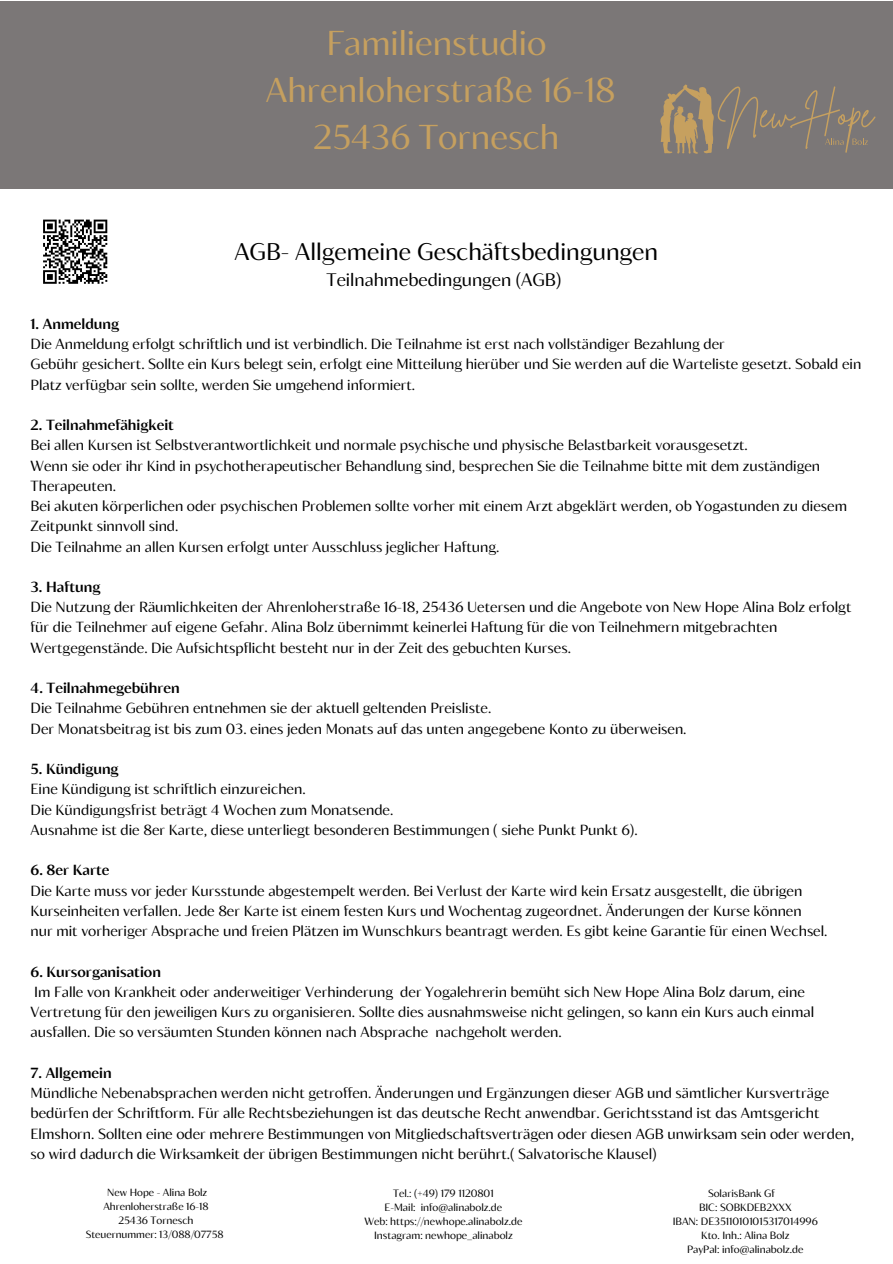
<style>
.page{position:relative;width:893px;height:1264px;background:#fff}
.page>*{position:absolute;margin:0;border:0;box-sizing:border-box;transform-origin:0 0}
.t1{font:34.35px/47.2px "Blacker Sans Text";color:#c6a05f;text-align:center}
.t2{font:24px "Blacker Sans Text";color:#000}
.t3{font:18px "Blacker Sans Text";color:#000}
.t4{font:14.55px/20.2px "Blacker Sans Text";color:#000}
.t5{font:700 14.55px "Blacker Sans Text";color:#000}
.t6{font:10.5px/14px "Blacker Sans Text";color:#000;text-align:center}
.t7{font:10.35px/13.8px "Blacker Sans Text";color:#000;text-align:center}
</style>
<div class="page">
<div style="left:0;top:1px;width:892px;height:188px;background:#7b7777"></div>
<svg style="left:660px;top:85px;width:215px;height:69px"></svg>
<svg style="left:43px;top:219px;width:65px;height:65px"></svg>
<h1 class="t1" style="left:266px;top:18px;width:351px">Familienstudio<br>Ahrenloherstraße 16-18<br>25436 Tornesch</h1>
<h2 class="t2" style="left:234px;top:236px;width:425px">AGB- Allgemeine Geschäftsbedingungen</h2>
<p class="t3" style="left:326px;top:268px;width:236px">Teilnahmebedingungen (AGB)</p>
<p class="t5" style="left:31px;top:314px;width:90px">1. Anmeldung</p>
<p class="t4" style="left:31px;top:333px;width:832px">Die Anmeldung erfolgt schriftlich und ist verbindlich. Die Teilnahme ist erst nach vollständiger Bezahlung der<br>Gebühr gesichert. Sollte ein Kurs belegt sein, erfolgt eine Mitteilung hierüber und Sie werden auf die Warteliste gesetzt. Sobald ein<br>Platz verfügbar sein sollte, werden Sie umgehend informiert.</p>
<p class="t5" style="left:31px;top:416px;width:145px">2. Teilnahmefähigkeit</p>
<p class="t4" style="left:31px;top:434px;width:817px">Bei allen Kursen ist Selbstverantwortlichkeit und normale psychische und physische Belastbarkeit vorausgesetzt.<br>Wenn sie oder ihr Kind in psychotherapeutischer Behandlung sind, besprechen Sie die Teilnahme bitte mit dem zuständigen Therapeuten.<br>Bei akuten körperlichen oder psychischen Problemen sollte vorher mit einem Arzt abgeklärt werden, ob Yogastunden zu diesem Zeitpunkt sinnvoll sind.<br>Die Teilnahme an allen Kursen erfolgt unter Ausschluss jeglicher Haftung.</p>
<p class="t5" style="left:31px;top:577px;width:71px">3. Haftung</p>
<p class="t4" style="left:31px;top:596px;width:822px">Die Nutzung der Räumlichkeiten der Ahrenloherstraße 16-18, 25436 Uetersen und die Angebote von New Hope Alina Bolz erfolgt für die Teilnehmer auf eigene Gefahr. Alina Bolz übernimmt keinerlei Haftung für die von Teilnehmern mitgebrachten<br>Wertgegenstände. Die Aufsichtspflicht besteht nur in der Zeit des gebuchten Kurses.</p>
<p class="t5" style="left:31px;top:679px;width:151px">4. Teilnahmegebühren</p>
<p class="t4" style="left:31px;top:697px;width:657px">Die Teilnahme Gebühren entnehmen sie der aktuell geltenden Preisliste.<br>Der Monatsbeitrag ist bis zum 03. eines jeden Monats auf das unten angegebene Konto zu überweisen.</p>
<p class="t5" style="left:31px;top:760px;width:90px">5. Kündigung</p>
<p class="t4" style="left:31px;top:778px;width:608px">Eine Kündigung ist schriftlich einzureichen.<br>Die Kündigungsfrist beträgt 4 Wochen zum Monatsende.<br>Ausnahme ist die 8er Karte, diese unterliegt besonderen Bestimmungen ( siehe Punkt Punkt 6).</p>
<p class="t5" style="left:31px;top:861px;width:80px">6. 8er Karte</p>
<p class="t4" style="left:31px;top:879px;width:798px">Die Karte muss vor jeder Kursstunde abgestempelt werden. Bei Verlust der Karte wird kein Ersatz ausgestellt, die übrigen<br>Kurseinheiten verfallen. Jede 8er Karte ist einem festen Kurs und Wochentag zugeordnet. Änderungen der Kurse können nur mit vorheriger Absprache und freien Plätzen im Wunschkurs beantragt werden. Es gibt keine Garantie für einen Wechsel.</p>
<p class="t5" style="left:31px;top:962px;width:132px">6. Kursorganisation</p>
<p class="t4" style="left:31px;top:981px;width:785px">Im Falle von Krankheit oder anderweitiger Verhinderung der Yogalehrerin bemüht sich New Hope Alina Bolz darum, eine<br>Vertretung für den jeweiligen Kurs zu organisieren. Sollte dies ausnahmsweise nicht gelingen, so kann ein Kurs auch einmal ausfallen. Die so versäumten Stunden können nach Absprache nachgeholt werden.</p>
<p class="t5" style="left:31px;top:1063px;width:82px">7. Allgemein</p>
<p class="t4" style="left:31px;top:1082px;width:825px">Mündliche Nebenabsprachen werden nicht getroffen. Änderungen und Ergänzungen dieser AGB und sämtlicher Kursverträge bedürfen der Schriftform. Für alle Rechtsbeziehungen ist das deutsche Recht anwendbar. Gerichtsstand ist das Amtsgericht Elmshorn. Sollten eine oder mehrere Bestimmungen von Mitgliedschaftsverträgen oder diesen AGB unwirksam sein oder werden, so wird dadurch die Wirksamkeit der übrigen Bestimmungen nicht berührt.( Salvatorische Klausel)</p>
<p class="t7" style="left:103px;top:1185px;width:107px">New Hope - Alina Bolz<br>Ahrenloherstraße 16-18</p>
<p class="t6" style="left:118px;top:1212px;width:77px">25436 Tornesch</p>
<p class="t7" style="left:86px;top:1227px;width:139px">Steuernummer: 13/088/07758</p>
<p class="t6" style="left:364px;top:1185px;width:159px">Tel.: (+49) 179 1120801<br>E-Mail: info@alinabolz.de<br>Web: https://newhope.alinabolz.de<br>Instagram: newhope_alinabolz</p>
<p class="t6" style="left:708px;top:1185px;width:68px">SolarisBank Gf</p>
<p class="t6" style="left:699px;top:1199px;width:94px">BIC: SOBKDEB2XXX</p>
<p class="t6" style="left:672px;top:1213px;width:146px">IBAN: DE35110101015317014996</p>
<p class="t6" style="left:701px;top:1227px;width:90px">Kto. Inh.: Alina Bolz</p>
<p class="t6" style="left:687px;top:1241px;width:118px">PayPal: info@alinabolz.de</p>
</div>
